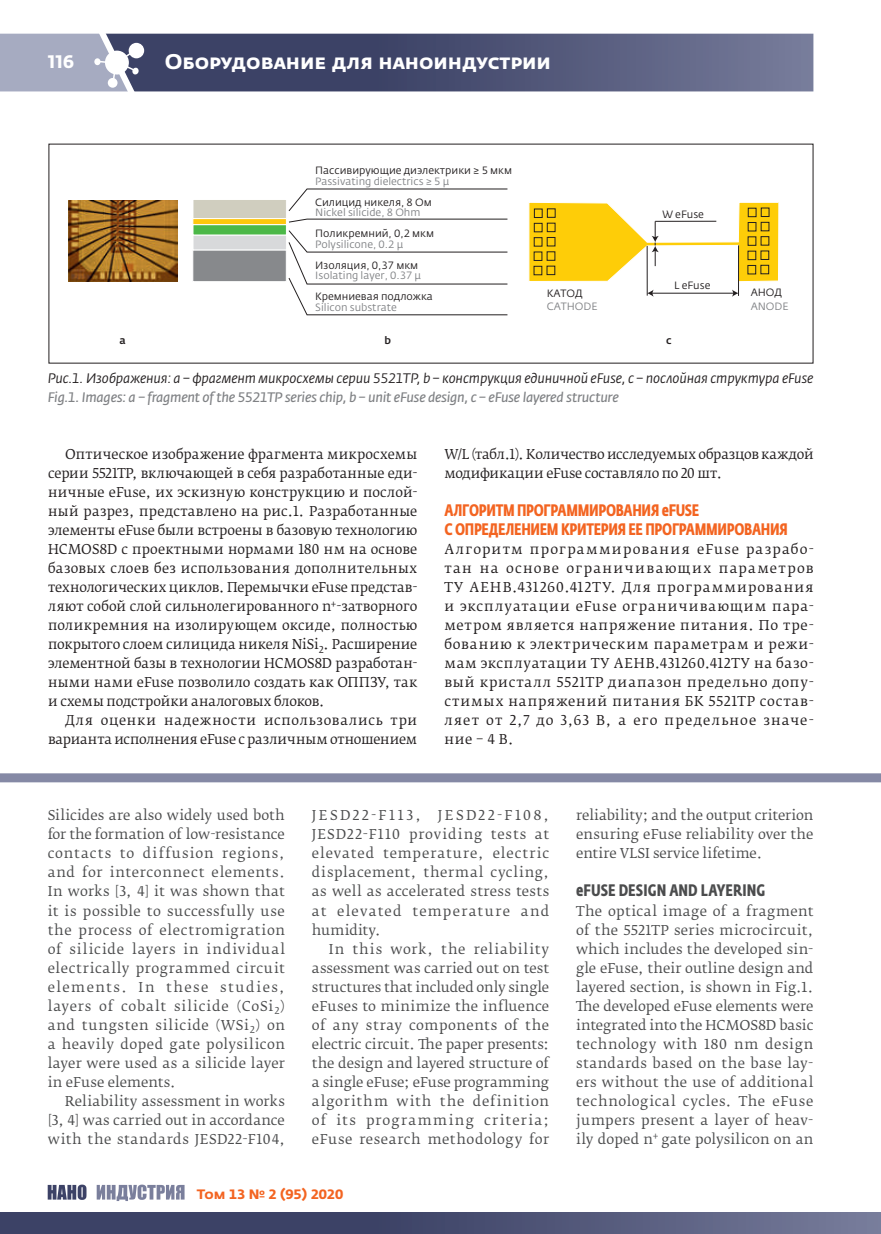
<style>
.page{position:relative;width:881px;height:1234px;background:#fff}
.page>*{position:absolute;margin:0;border:0;box-sizing:border-box;transform-origin:0 0}
.t1{font:700 21px "Fedra Sans Alt Pro";color:#fff}
.t2{font:700 18px "Fedra Sans Alt Pro";color:#fff}
.t3{font:700 16.5px/19px "Fedra Sans Cond Pro";letter-spacing:-.02em;color:#f36421}
.t4{font:700 16.5px "Fedra Sans Cond Pro";letter-spacing:.005em;color:#4b4c4d}
.t5{font:italic 13.65px "Fedra Sans Pro";letter-spacing:-.005em;color:#231f20}
.t6{font:italic 13.65px "Fedra Sans Pro";letter-spacing:-.02em;color:#808285}
.t7{font:13.5px/19px "Fedra Serif B Pro";letter-spacing:.025em;color:#4b4c4d;text-align:justify}
.t8{font:13.5px/19px "Fedra Serif B Pro";color:#231f20;text-align:justify}
.t9{font:700 13.5px "Fedra Sans Alt Pro";color:#f36421}
.t10{font:10.5px "Fedra Sans Pro";color:#231f20}
.t11{font:10.5px "Fedra Sans Pro";color:#808285}
.t12{font:500 10.5px "Fedra Sans Pro";color:#231f20}
</style>
<div class="page">
<svg style="left:0;top:33px;width:813px;height:59px;background:#616686"></svg>
<div style="left:0;top:1211px;width:880px;height:22px;background:linear-gradient(to right,#2d3459,#6c7191)"></div>
<div style="left:0;top:773px;width:880px;height:9px;background:#8589a5"></div>
<svg style="left:48px;top:1184px;width:38px;height:15px"></svg>
<svg style="left:97px;top:1184px;width:87px;height:16px"></svg>
<hr style="left:646px;top:246px;width:1px;height:49px;background:#231f20">
<hr style="left:737px;top:245px;width:1px;height:51px;background:#231f20">
<hr style="left:651px;top:293px;width:82px;height:1px;background:#231f20">
<svg style="left:647px;top:289px;width:6px;height:8px"></svg>
<svg style="left:731px;top:289px;width:7px;height:8px"></svg>
<svg style="left:529px;top:202px;width:249px;height:80px"></svg>
<div style="left:193px;top:199px;width:93px;height:19px;background:#d0cebf"></div>
<div style="left:192px;top:199px;width:95px;height:20px;border:1px solid #fff"></div>
<svg style="left:288px;top:188px;width:220px;height:23px"></svg>
<svg style="left:192px;top:218px;width:316px;height:97px"></svg>
<img style="left:69px;top:200px;width:108px;height:81px">
<h2 class="t2" style="left:48px;top:50px;width:28px">116</h2>
<h1 class="t1" style="left:165px;top:48px;width:387px">Оборудование для наноиндустрии</h1>
<p class="t10" style="left:315px;top:164px;width:198px">Пассивирующие диэлектрики ≥ 5 мкм</p>
<p class="t11" style="left:315px;top:174px;width:136px">Passivating dielectrics ≥ 5 µ</p>
<p class="t10" style="left:315px;top:195px;width:118px">Силицид никеля, 8 Ом</p>
<p class="t11" style="left:315px;top:206px;width:107px">Nickel silicide, 8 Ohm</p>
<p class="t10" style="left:315px;top:227px;width:120px">Поликремний, 0,2 мкм</p>
<p class="t11" style="left:315px;top:237px;width:90px">Polysilicone, 0.2 µ</p>
<p class="t10" style="left:315px;top:258px;width:104px">Изоляция, 0,37 мкм</p>
<p class="t11" style="left:315px;top:269px;width:107px">Isolating layer, 0.37 µ</p>
<p class="t10" style="left:315px;top:290px;width:119px">Кремниевая подложка</p>
<p class="t11" style="left:315px;top:300px;width:83px">Silicon substrate</p>
<p class="t10" style="left:546px;top:286px;width:37px">КАТОД</p>
<p class="t11" style="left:546px;top:300px;width:52px">CATHODE</p>
<p class="t10" style="left:662px;top:207px;width:43px">W eFuse</p>
<p class="t10" style="left:674px;top:279px;width:38px">L eFuse</p>
<p class="t12" style="left:119px;top:334px;width:8px">а</p>
<p class="t12" style="left:384px;top:334px;width:8px">b</p>
<p class="t12" style="left:666px;top:334px;width:7px">с</p>
<p class="t10" style="left:750px;top:286px;width:33px">АНОД</p>
<p class="t11" style="left:750px;top:299px;width:39px">ANODE</p>
<p class="t5" style="left:48px;top:369px;width:766px">Рис.1. Изображения: a – фрагмент микросхемы серии 5521ТР, b – конструкция единичной eFuse, c – послойная структура eFuse</p>
<p class="t6" style="left:48px;top:388px;width:572px">Fig.1. Images: a – fragment of the 5521TP series chip, b – unit eFuse design, c – eFuse layered structure</p>
<p class="t8" style="left:48px;top:444px;width:371px;text-indent:17px">Оптическое изображение фрагмента микросхемы серии 5521ТР, включающей в себя разработанные еди&shy;ничные eFuse, их эскизную конструкцию и послой&shy;ный разрез, представлено на рис.1. Разработанные элементы eFuse были встроены в базовую технологию HCMOS8D с проектными нормами 180 нм на основе базовых слоев без использования дополнительных технологических циклов. Перемычки eFuse представ&shy;ляют собой слой сильнолегированного n<sup>+</sup>-затворного поликремния на изолирующем оксиде, полностью покрытого слоем силицида никеля NiSi<sub>2</sub>. Расширение элементной базы в технологии HCMOS8D разработан&shy;ными нами eFuse позволило создать как ОППЗУ, так и схемы подстройки аналоговых блоков.</p>
<p class="t8" style="left:48px;top:710px;width:370px;text-align:right">Для оценки надежности использовались три варианта исполнения eFuse с различным отношением</p>
<p class="t8" style="left:444px;top:444px;width:371px">W/L (табл.1). Количество исследуемых образцов каждой модификации eFuse составляло по 20 шт.</p>
<p class="t3" style="left:444px;top:500px;width:344px">АЛГОРИТМ ПРОГРАММИРОВАНИЯ EFUSE<br>С ОПРЕДЕЛЕНИЕМ КРИТЕРИЯ ЕЕ ПРОГРАММИРОВАНИЯ</p>
<p class="t8" style="left:444px;top:539px;width:371px">Алгоритм программирования eFuse разрабо&shy;тан на основе ограничивающих параметров ТУ АЕНВ.431260.412ТУ. Для программирования и эксплуатации eFuse ограничивающим пара&shy;метром является напряжение питания. По тре&shy;бованию к электрическим параметрам и режи&shy;мам эксплуатации ТУ АЕНВ.431260.412ТУ на базо&shy;вый кристалл 5521ТР диапазон предельно допу&shy;стимых напряжений питания БК 5521ТР состав&shy;ляет от 2,7 до 3,63 В, а его предельное значе&shy;ние – 4 В.</p>
<p class="t7" style="left:48px;top:805px;width:239px">Silicides are also widely used both for the formation of low-resistance contacts to diffusion regions, and for interconnect elements.<br>In works [3, 4] it was shown that it is possible to successfully use the process of electromigration of silicide layers in individual electrically programmed circuit elements. In these studies, layers of cobalt silicide (CoSi<sub>2</sub>) and tungsten silicide (WSi<sub>2</sub>) on a heavily doped gate polysilicon layer were used as a silicide layer in eFuse elements.</p>
<p class="t7" style="left:48px;top:1091px;width:239px;text-indent:17px">Reliability assessment in works [3, 4] was carried out in accordance with the standards JESD22-F104,</p>
<p class="t7" style="left:312px;top:805px;width:239px">JESD22-F113, JESD22-F108, JESD22-F110 providing tests at elevated temperature, electric displacement, thermal cycling, as well as accelerated stress tests at elevated temperature and humidity.</p>
<p class="t7" style="left:312px;top:939px;width:239px;text-indent:17px">In this work, the reliability assessment was carried out on test structures that included only single eFuses to minimize the influence of any stray components of the electric circuit. The paper presents: the design and layered structure of a single eFuse; eFuse programming algorithm with the definition of its programming criteria; eFuse research methodology for</p>
<p class="t9" style="left:197px;top:1185px;width:148px">Том 13 № 2 (95) 2020</p>
<p class="t7" style="left:576px;top:806px;width:238px">reliability; and the output criterion ensuring eFuse reliability over the entire VLSI service lifetime.</p>
<p class="t4" style="left:576px;top:880px;width:191px">ЕFUSE DESIGN AND LAYERING</p>
<p class="t7" style="left:576px;top:901px;width:239px">The optical image of a fragment of the 5521TP series microcircuit, which includes the developed sin&shy;gle eFuse, their outline design and layered section, is shown in Fig.1.<br>The developed eFuse elements were integrated into the HCMOS8D basic technology with 180 nm design standards based on the base lay&shy;ers without the use of additional technological cycles. The eFuse jumpers present a layer of heav&shy;ily doped n<sup>+</sup> gate polysilicon on an</p>
</div>
